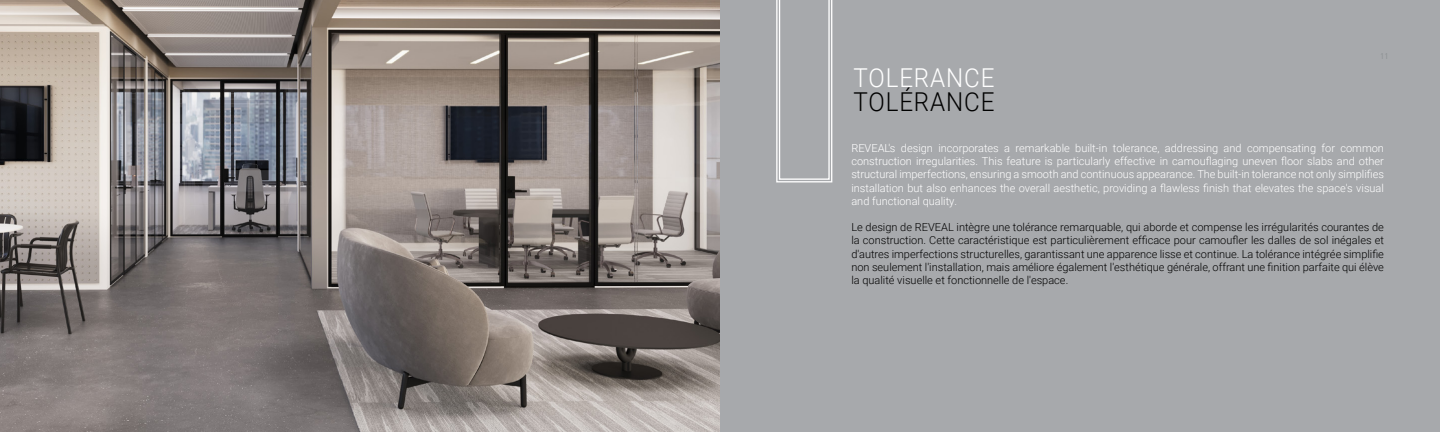
<style>
.page{position:relative;width:1440px;height:432px;background:#fff}
.page>*{position:absolute;margin:0;border:0;box-sizing:border-box;transform-origin:0 0}
.t1{font:300 26px "Roboto";letter-spacing:.035em;color:#fff;scale:.93 1}
.t2{font:300 26px "Roboto";letter-spacing:.035em;color:#000;scale:.93 1}
.t3{font:300 11px/13.2px "Roboto";color:#000;text-align:justify}
.t4{font:300 11px/13.2px "Roboto";color:#fff;text-align:justify}
</style>
<div class="page">
<div style="left:720px;top:0;width:720px;height:432px;background:#a7a9ac"></div>
<img style="left:0;top:0;width:720px;height:432px">
<svg style="left:776px;top:0;width:57px;height:183px"></svg>
<h1 class="t1" style="left:854px;top:60px;width:153px">TOLERANCE</h1>
<h1 class="t2" style="left:854px;top:83px;width:153px">TOLÉRANCE</h1>
<p class="t4" style="left:851px;top:141px;width:534px">REVEAL's design incorporates a remarkable built-in tolerance, addressing and compensating for common construction irregularities. This feature is particularly effective in camouflaging uneven floor slabs and other structural imperfections, ensuring a smooth and continuous appearance. The built-in tolerance not only simplifies installation but also enhances the overall aesthetic, providing a flawless finish that elevates the space's visual and functional quality.</p>
<p class="t3" style="left:851px;top:220px;width:534px">Le design de REVEAL intègre une tolérance remarquable, qui aborde et compense les irrégularités courantes de la construction. Cette caractéristique est particulièrement efficace pour camoufler les dalles de sol inégales et d'autres imperfections structurelles, garantissant une apparence lisse et continue. La tolérance intégrée simplifie non seulement l'installation, mais améliore également l'esthétique générale, offrant une finition parfaite qui élève la qualité visuelle et fonctionnelle de l'espace.</p>
</div>
